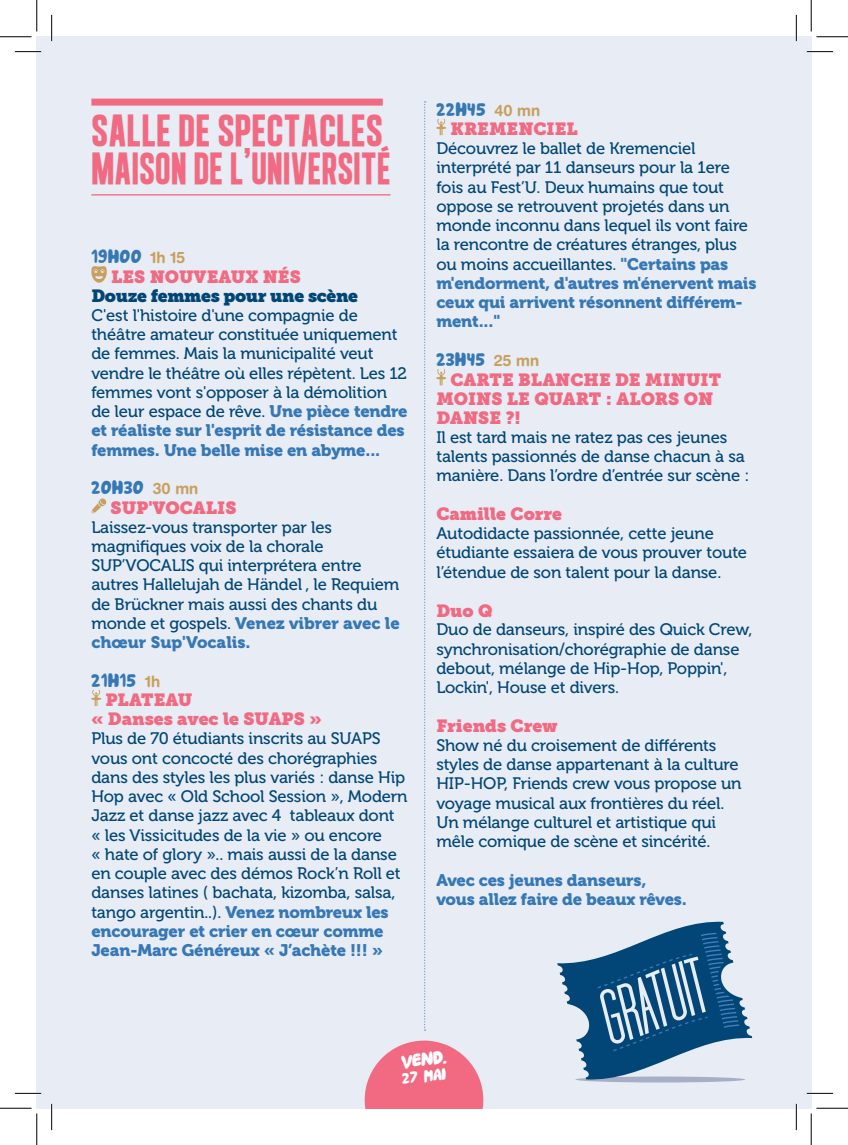
<style>
.page{position:relative;width:848px;height:1145px;background:#fff}
.page>*{position:absolute;margin:0;border:0;box-sizing:border-box;transform-origin:0 0}
.t1{font:700 45.5px/38.5px "Algre Sans NC";letter-spacing:.01em;color:#f16a82}
.horaire{font:19.25px "Shark Soft Bites";letter-spacing:.05em;color:#3678b5;scale:.95 1}
.Style_de_paragraphe{font:19.25px "Shark Soft Bites";letter-spacing:.05em;color:#3678b5;scale:.95 1}
.t2{font:18.9px "Shark Soft Bites";color:#fff}
.groupe{font:17.5px/19.2px "Museo Slab";color:#f16a82}
.groupe-2{font:17.5px "Museo Slab";letter-spacing:-.02em;color:#014676}
.Style_de_paragraphe-2{font:16.62px/19.2px "Museo 500";letter-spacing:-.01em;color:#014676}
.groupe-3{font:16.62px/19.2px "Museo 500";letter-spacing:-.01em;color:#014676}
.Style_de_paragraphe-3{font:16.62px/19.2px "Museo 900";letter-spacing:-.01em;color:#3678b5}
.t3{font:15.92px "Shark Soft Bites";color:#fff}
.s1{font-family:"Helvetica Rounded LT Std";font-weight:700;font-size:15.75px;color:#c89f5c}
.s2{font-family:"Museo 900";color:#3678b5}
</style>
<div class="page">
<div style="left:37px;top:37px;width:774px;height:1071px;background:#e7ecf5"></div>
<div style="left:91px;top:99px;width:291px;height:7px;background:#f16a82"></div>
<hr style="left:91px;top:194px;width:299px;height:2px;background:#f16a82">
<svg style="left:91px;top:266px;width:16px;height:17px"></svg>
<svg style="left:91px;top:498px;width:15px;height:16px"></svg>
<svg style="left:91px;top:690px;width:10px;height:16px"></svg>
<svg style="left:424px;top:101px;width:1px;height:930px"></svg>
<svg style="left:436px;top:119px;width:10px;height:16px"></svg>
<svg style="left:436px;top:369px;width:10px;height:17px"></svg>
<svg style="left:364px;top:1041px;width:119px;height:67px"></svg>
<svg style="left:575px;top:1077px;width:170px;height:6px"></svg>
<svg style="left:557px;top:921px;width:195px;height:161px"></svg>
<hr style="left:15px;top:51px;width:26px;height:2px;background:#fff">
<hr style="left:806px;top:51px;width:26px;height:2px;background:#fff">
<hr style="left:15px;top:1092px;width:26px;height:2px;background:#fff">
<hr style="left:806px;top:1092px;width:26px;height:2px;background:#fff">
<hr style="left:51px;top:15px;width:2px;height:26px;background:#fff">
<hr style="left:51px;top:1104px;width:2px;height:26px;background:#fff">
<hr style="left:795px;top:15px;width:2px;height:26px;background:#fff">
<hr style="left:795px;top:1104px;width:2px;height:26px;background:#fff">
<svg style="left:15px;top:51px;width:26px;height:1px"></svg>
<svg style="left:806px;top:51px;width:26px;height:1px"></svg>
<svg style="left:15px;top:1093px;width:26px;height:1px"></svg>
<svg style="left:806px;top:1093px;width:26px;height:1px"></svg>
<svg style="left:51px;top:15px;width:1px;height:26px"></svg>
<svg style="left:51px;top:1104px;width:1px;height:26px"></svg>
<svg style="left:795px;top:15px;width:1px;height:26px"></svg>
<svg style="left:795px;top:1104px;width:1px;height:26px"></svg>
<hr style="left:0;top:36px;width:32px;height:1px;background:#000">
<hr style="left:816px;top:36px;width:31px;height:1px;background:#000">
<hr style="left:0;top:1108px;width:32px;height:1px;background:#000">
<hr style="left:816px;top:1108px;width:31px;height:1px;background:#000">
<hr style="left:36px;top:0;width:1px;height:31px;background:#000">
<hr style="left:36px;top:1113px;width:1px;height:32px;background:#000">
<hr style="left:810px;top:0;width:1px;height:31px;background:#000">
<hr style="left:810px;top:1113px;width:1px;height:32px;background:#000">
<p class="t1" style="left:91px;top:111px;width:300px">SALLE DE SPECTACLES<br>MAISON DE L’UNIVERSITÉ</p>
<p class="horaire" style="left:91px;top:246px;width:100px">19H00 <span class="s1">1h 15</span></p>
<p class="groupe" style="left:111px;top:267px;width:191px">LES NOUVEAUX NÉS</p>
<p class="groupe-2" style="left:91px;top:285px;width:268px">Douze femmes pour une scène</p>
<p class="groupe-3" style="left:91px;top:306px;width:318px">C'est l'histoire d'une compagnie de théâtre amateur constituée uniquement de femmes. Mais la municipalité veut vendre le théâtre où elles répètent. Les 12 femmes vont s'opposer à la démolition de leur espace de rêve. <span class="s2">Une pièce tendre et réaliste sur l'esprit de résistance des femmes. Une belle mise en abyme...</span></p>
<p class="horaire" style="left:91px;top:477px;width:114px">20H30 <span class="s1">30 mn</span></p>
<p class="groupe" style="left:111px;top:498px;width:127px">SUP'VOCALIS</p>
<p class="Style_de_paragraphe-2" style="left:91px;top:518px;width:310px">Laissez-vous transporter par les magnifiques voix de la chorale SUP’VOCALIS qui interprétera entre autres Hallelujah de Händel , le Requiem de Brückner mais aussi des chants du monde et gospels. <span class="s2">Venez vibrer avec le chœur Sup'Vocalis.</span></p>
<p class="horaire" style="left:91px;top:669px;width:74px">21H15 <span class="s1">1h</span></p>
<p class="groupe" style="left:105px;top:691px;width:88px">PLATEAU</p>
<p class="groupe" style="left:91px;top:710px;width:231px">« Danses avec le SUAPS »</p>
<p class="Style_de_paragraphe-2" style="left:91px;top:729px;width:318px">Plus de 70 étudiants inscrits au SUAPS vous ont concocté des chorégraphies dans des styles les plus variés : danse Hip Hop avec « Old School Session », Modern Jazz et danse jazz avec 4 tableaux dont « les Vissicitudes de la vie » ou encore<br>« hate of glory ».. mais aussi de la danse en couple avec des démos Rock’n Roll et danses latines ( bachata, kizomba, salsa, tango argentin..). <span class="s2">Venez nombreux les encourager et crier en cœur comme Jean-Marc Généreux « J’achète !!! »</span></p>
<p class="Style_de_paragraphe" style="left:436px;top:98px;width:111px">22H45 <span class="s1">40 mn</span></p>
<p class="groupe" style="left:450px;top:120px;width:129px">KREMENCIEL</p>
<p class="Style_de_paragraphe-2" style="left:436px;top:139px;width:321px">Découvrez le ballet de Kremenciel interprété par 11 danseurs pour la 1ere fois au Fest’U. Deux humains que tout oppose se retrouvent projetés dans un monde inconnu dans lequel ils vont faire la rencontre de créatures étranges, plus ou moins accueillantes. <span class="s2">"Certains pas m'endorment, d'autres m'énervent mais ceux qui arrivent résonnent différem&shy;ment..."</span></p>
<p class="Style_de_paragraphe" style="left:436px;top:349px;width:110px">23H45 <span class="s1">25 mn</span></p>
<p class="groupe" style="left:436px;top:370px;width:286px;text-indent:14px">CARTE BLANCHE DE MINUIT<br>MOINS LE QUART : ALORS ON<br>DANSE ?!</p>
<p class="Style_de_paragraphe-2" style="left:436px;top:428px;width:314px">Il est tard mais ne ratez pas ces jeunes talents passionnés de danse chacun à sa manière. Dans l’ordre d’entrée sur scène :</p>
<p class="groupe" style="left:436px;top:505px;width:127px">Camille Corre</p>
<p class="Style_de_paragraphe-2" style="left:436px;top:524px;width:312px">Autodidacte passionnée, cette jeune étudiante essaiera de vous prouver toute l’étendue de son talent pour la danse.</p>
<p class="groupe" style="left:436px;top:601px;width:58px">Duo Q</p>
<p class="Style_de_paragraphe-2" style="left:436px;top:620px;width:317px">Duo de danseurs, inspiré des Quick Crew, synchronisation/chorégraphie de danse debout, mélange de Hip-Hop, Poppin', Lockin', House et divers.</p>
<p class="groupe" style="left:436px;top:716px;width:123px">Friends Crew</p>
<p class="Style_de_paragraphe-2" style="left:436px;top:736px;width:307px">Show né du croisement de différents styles de danse appartenant à la culture HIP-HOP, Friends crew vous propose un voyage musical aux frontières du réel.<br>Un mélange culturel et artistique qui mêle comique de scène et sincérité.</p>
<p class="Style_de_paragraphe-3" style="left:436px;top:870px;width:252px">Avec ces jeunes danseurs, vous allez faire de beaux rêves.</p>
<p class="t2" style="left:399px;top:1052px;width:47px;rotate:-6deg">VEND.</p>
<p class="t3" style="left:400px;top:1070px;width:46px;rotate:-6deg">27 MAI</p>
</div>
